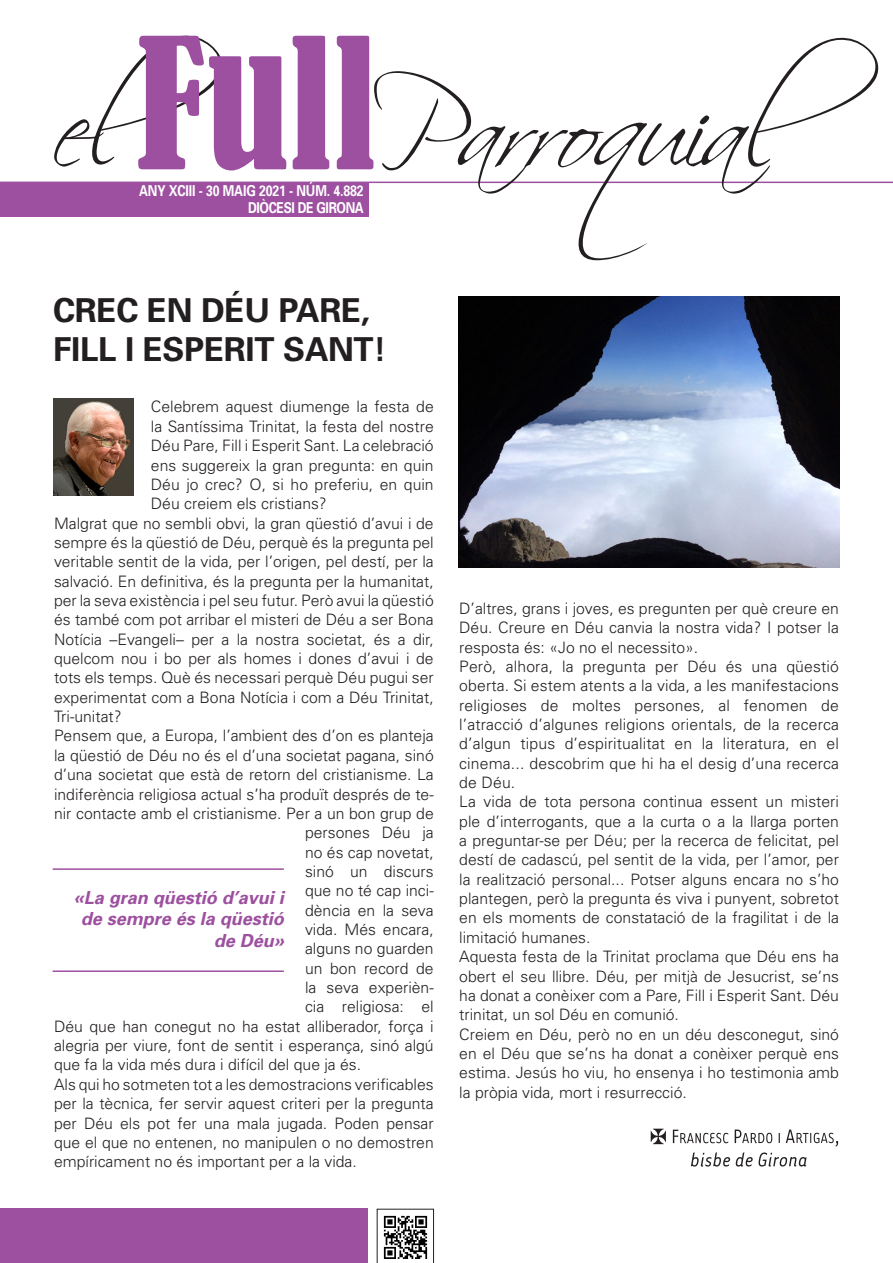
<style>
.page{position:relative;width:893px;height:1263px;background:#fff}
.page>*{position:absolute;margin:0;border:0;box-sizing:border-box;transform-origin:0 0}
.t1{font:700 33px/39.6px "Univers";letter-spacing:-.01em;color:#231f20}
.t2{font:italic 700 18px/21.6px "Univers";color:#9d509f;text-align:right}
.Carta_bisbe{font:300 15.75px/19.4px "Univers";color:#231f20;text-align:justify}
.t3{font:700 15px "Univers";letter-spacing:-.01em;color:#fff;scale:.82 1}
.t4{font:700 15px "Univers";letter-spacing:-.03em;color:#fff;scale:.82 1}
</style>
<div class="page">
<div style="left:0;top:1209px;width:367px;height:54px;background:#9d509f"></div>
<hr style="left:0;top:182px;width:893px;height:1px;background:#9d509f">
<svg style="left:377px;top:1209px;width:57px;height:54px"></svg>
<img style="left:650px;top:1128px;width:189px;height:39px">
<svg style="left:374px;top:37px;width:505px;height:223px"></svg>
<svg style="left:54px;top:35px;width:319px;height:135px"></svg>
<hr style="left:53px;top:868px;width:231px;height:2px;background:#9d509f">
<hr style="left:53px;top:970px;width:231px;height:2px;background:#9d509f">
<img style="left:53px;top:399px;width:81px;height:97px">
<img style="left:459px;top:297px;width:380px;height:270px">
<div style="left:0;top:183px;width:368px;height:34px;background:#9d509f"></div>
<p class="t3" style="left:139px;top:181px;width:275px">ANY XCIII - 30 MAIG 2021 - NÚM. 4.882</p>
<p class="t4" style="left:248px;top:198px;width:143px">DIÒCESI DE GIRONA</p>
<p class="t1" style="left:53px;top:289px;width:335px">CREC EN DÉU PARE,<br>FILL I ESPERIT SANT!</p>
<p class="Carta_bisbe" style="left:151px;top:397px;width:284px">Celebrem aquest diumenge la festa de la Santíssima Trinitat, la festa del nostre Déu Pare, Fill i Esperit Sant. La celebració ens suggereix la gran pregunta: en quin Déu jo crec? O, si ho preferiu, en quin Déu creiem els cristians?</p>
<p class="Carta_bisbe" style="left:54px;top:513px;width:381px">Malgrat que no sembli obvi, la gran qüestió d’avui i de sempre és la qüestió de Déu, perquè és la pregunta pel veritable sentit de la vida, per l’origen, pel destí, per la salvació. En definitiva, és la pregunta per la humanitat, per la seva existència i pel seu futur. Però avui la qüestió és també com pot arribar el misteri de Déu a ser Bona Notícia –Evangeli– per a la nostra societat, és a dir, quelcom nou i bo per als homes i dones d’avui i de tots els temps. Què és necessari perquè Déu pugui ser experimentat com a Bona Notícia i com a Déu Trinitat, Tri-unitat?</p>
<p class="Carta_bisbe" style="left:54px;top:726px;width:381px">Pensem que, a Europa, l’ambient des d’on es planteja</p>
<p class="Carta_bisbe" style="left:54px;top:745px;width:381px">la qüestió de Déu no és el d’una societat pagana, sinó</p>
<p class="Carta_bisbe" style="left:54px;top:764px;width:381px">d’una societat que està de retorn del cristianisme. La</p>
<p class="Carta_bisbe" style="left:54px;top:784px;width:381px">indiferència religiosa actual s’ha produït després de te-</p>
<p class="Carta_bisbe" style="left:54px;top:803px;width:381px">nir contacte amb el cristianisme. Per a un bon grup de</p>
<p class="Carta_bisbe" style="left:305px;top:822px;width:130px">persones Déu ja</p>
<p class="Carta_bisbe" style="left:305px;top:842px;width:130px">no és cap novetat,</p>
<p class="Carta_bisbe" style="left:305px;top:861px;width:130px">sinó un discurs</p>
<p class="Carta_bisbe" style="left:305px;top:880px;width:130px">que no té cap inci-</p>
<p class="Carta_bisbe" style="left:305px;top:900px;width:130px">dència en la seva</p>
<p class="Carta_bisbe" style="left:305px;top:919px;width:130px">vida. Més encara,</p>
<p class="Carta_bisbe" style="left:305px;top:939px;width:130px">alguns no guarden</p>
<p class="Carta_bisbe" style="left:305px;top:958px;width:130px">un bon record de</p>
<p class="Carta_bisbe" style="left:305px;top:977px;width:130px">la seva experièn-</p>
<p class="Carta_bisbe" style="left:305px;top:997px;width:130px">cia religiosa: el</p>
<p class="Carta_bisbe" style="left:54px;top:1016px;width:381px">Déu que han conegut no ha estat alliberador, força i</p>
<p class="Carta_bisbe" style="left:54px;top:1035px;width:381px">alegria per viure, font de sentit i esperança, sinó algú</p>
<p class="Carta_bisbe" style="left:54px;top:1055px;width:309px">que fa la vida més dura i difícil del que ja és.</p>
<p class="Carta_bisbe" style="left:54px;top:1074px;width:381px">Als qui ho sotmeten tot a les demostracions verificables per la tècnica, fer servir aquest criteri per la pregunta per Déu els pot fer una mala jugada. Poden pensar que el que no entenen, no manipulen o no demostren empíricament no és important per a la vida.</p>
<p class="t2" style="left:74px;top:886px;width:212px">«La gran qüestió d’avui i de sempre és la qüestió de Déu»</p>
<p class="Carta_bisbe" style="left:459px;top:598px;width:381px">D’altres, grans i joves, es pregunten per què creure en Déu. Creure en Déu canvia la nostra vida? I potser la resposta és: «Jo no el necessito».</p>
<p class="Carta_bisbe" style="left:459px;top:656px;width:381px">Però, alhora, la pregunta per Déu és una qüestió oberta. Si estem atents a la vida, a les manifestacions religioses de moltes persones, al fenomen de l’atracció d’algunes religions orientals, de la recerca d’algun tipus d’espiritualitat en la literatura, en el cinema... descobrim que hi ha el desig d’una recerca de Déu.</p>
<p class="Carta_bisbe" style="left:459px;top:792px;width:381px">La vida de tota persona continua essent un misteri ple d’interrogants, que a la curta o a la llarga porten a preguntar-se per Déu; per la recerca de felicitat, pel destí de cadascú, pel sentit de la vida, per l’amor, per la realització personal... Potser alguns encara no s’ho plantegen, però la pregunta és viva i punyent, sobretot en els moments de constatació de la fragilitat i de la limitació humanes.</p>
<p class="Carta_bisbe" style="left:459px;top:946px;width:381px">Aquesta festa de la Trinitat proclama que Déu ens ha obert el seu llibre. Déu, per mitjà de Jesucrist, se’ns ha donat a conèixer com a Pare, Fill i Esperit Sant. Déu trinitat, un sol Déu en comunió.</p>
<p class="Carta_bisbe" style="left:459px;top:1024px;width:381px">Creiem en Déu, però no en un déu desconegut, sinó en el Déu que se’ns ha donat a conèixer perquè ens estima. Jesús ho viu, ho ensenya i ho testimonia amb la pròpia vida, mort i resurrecció.</p>
</div>
